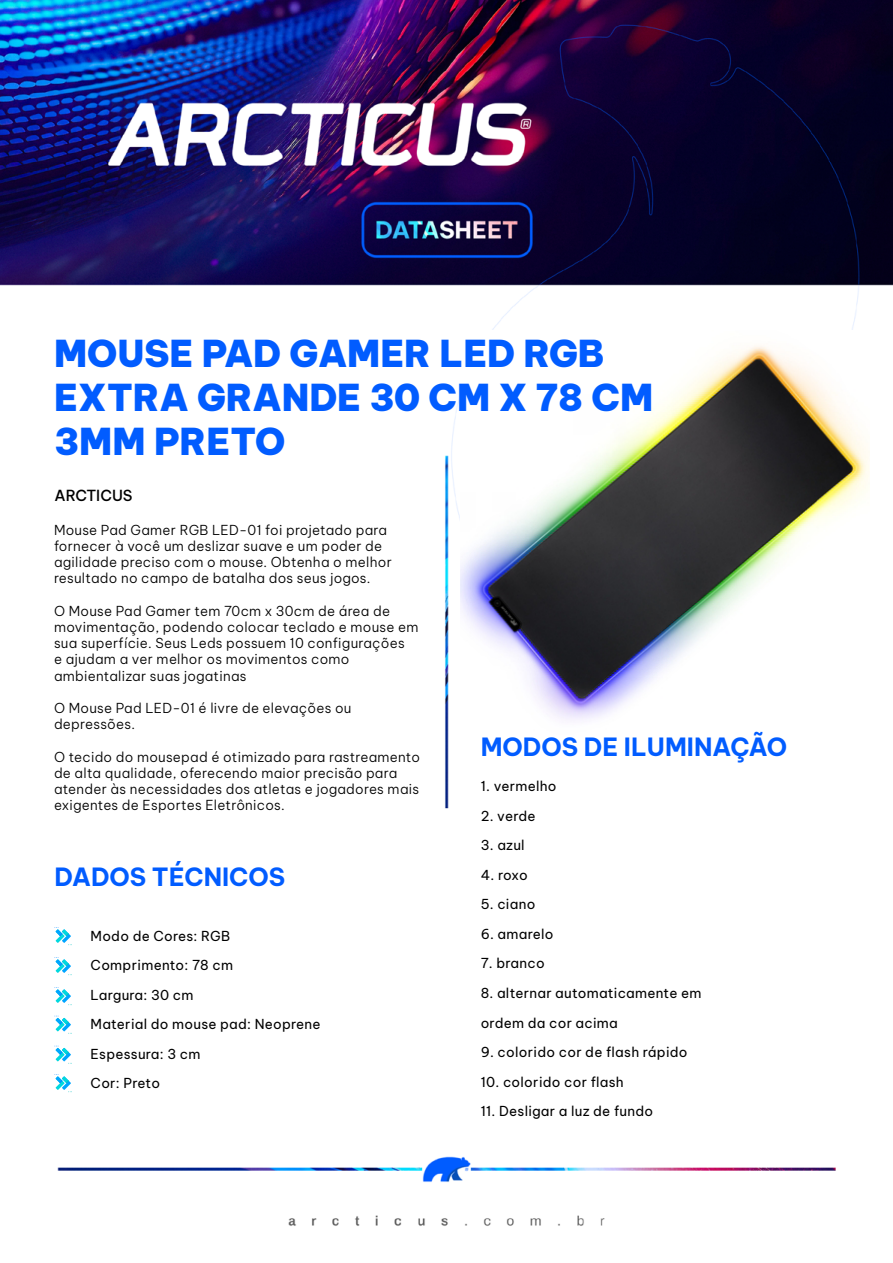
<style>
.page{position:relative;width:893px;height:1263px;background:#fff}
.page>*{position:absolute;margin:0;border:0;box-sizing:border-box;transform-origin:0 0}
.t1{font:900 36.45px/43.7px "Be Vietnam Pro";color:#015cff}
.t2{font:700 24.6px "Be Vietnam Pro";color:#015cff}
.t3{font:500 15px "Be Vietnam Pro";color:#000}
.t4{font:300 13.5px/16.2px "Be Vietnam Pro";letter-spacing:.02em;color:#000}
.t5{font:13.5px/29.5px "Be Vietnam Pro";letter-spacing:.02em;color:#000}
</style>
<div class="page">
<img style="left:0;top:0;width:893px;height:1226px">
<img style="left:461px;top:331px;width:408px;height:413px">
<svg style="left:55px;top:927px;width:17px;height:18px"></svg>
<svg style="left:55px;top:957px;width:17px;height:18px"></svg>
<svg style="left:55px;top:987px;width:17px;height:18px"></svg>
<svg style="left:55px;top:1016px;width:17px;height:18px"></svg>
<svg style="left:55px;top:1046px;width:17px;height:18px"></svg>
<svg style="left:55px;top:1074px;width:17px;height:18px"></svg>
<h1 class="t1" style="left:54px;top:328px;width:601px">MOUSE PAD GAMER LED RGB<br>EXTRA GRANDE 30 CM X 78 CM<br>3MM PRETO</h1>
<p class="t3" style="left:55px;top:482px;width:80px">ARCTICUS</p>
<p class="t4" style="left:54px;top:520px;width:339px">Mouse Pad Gamer RGB LED-01 foi projetado para fornecer à você um deslizar suave e um poder de agilidade preciso com o mouse. Obtenha o melhor resultado no campo de batalha dos seus jogos.</p>
<p class="t4" style="left:54px;top:601px;width:366px">O Mouse Pad Gamer tem 70cm x 30cm de área de movimentação, podendo colocar teclado e mouse em sua superfície. Seus Leds possuem 10 configurações<br>e ajudam a ver melhor os movimentos como ambientalizar suas jogatinas</p>
<p class="t4" style="left:54px;top:699px;width:299px">O Mouse Pad LED-01 é livre de elevações ou depressões.</p>
<p class="t4" style="left:54px;top:747px;width:367px">O tecido do mousepad é otimizado para rastreamento de alta qualidade, oferecendo maior precisão para atender às necessidades dos atletas e jogadores mais exigentes de Esportes Eletrônicos.</p>
<h2 class="t2" style="left:55px;top:856px;width:232px">DADOS TÉCNICOS</h2>
<p class="t5" style="left:91px;top:919px;width:231px">Modo de Cores: RGB<br>Comprimento: 78 cm<br>Largura: 30 cm<br>Material do mouse pad: Neoprene<br>Espessura: 3 cm<br>Cor: Preto</p>
<h2 class="t2" style="left:481px;top:726px;width:308px">MODOS DE ILUMINAÇÃO</h2>
<p class="t5" style="left:481px;top:770px;width:77px">1. vermelho</p>
<p class="t5" style="left:481px;top:800px;width:56px">2. verde</p>
<p class="t5" style="left:481px;top:829px;width:46px">3. azul</p>
<p class="t5" style="left:481px;top:859px;width:48px">4. roxo</p>
<p class="t5" style="left:481px;top:888px;width:56px">5. ciano</p>
<p class="t5" style="left:481px;top:918px;width:74px">6. amarelo</p>
<p class="t5" style="left:481px;top:947px;width:66px">7. branco</p>
<p class="t5" style="left:481px;top:977px;width:222px">8. alternar automaticamente em ordem da cor acima</p>
<p class="t5" style="left:481px;top:1036px;width:208px">9. colorido cor de flash rápido</p>
<p class="t5" style="left:481px;top:1065px;width:145px">10. colorido cor flash</p>
<p class="t5" style="left:481px;top:1095px;width:174px">11. Desligar a luz de fundo</p>
</div>
